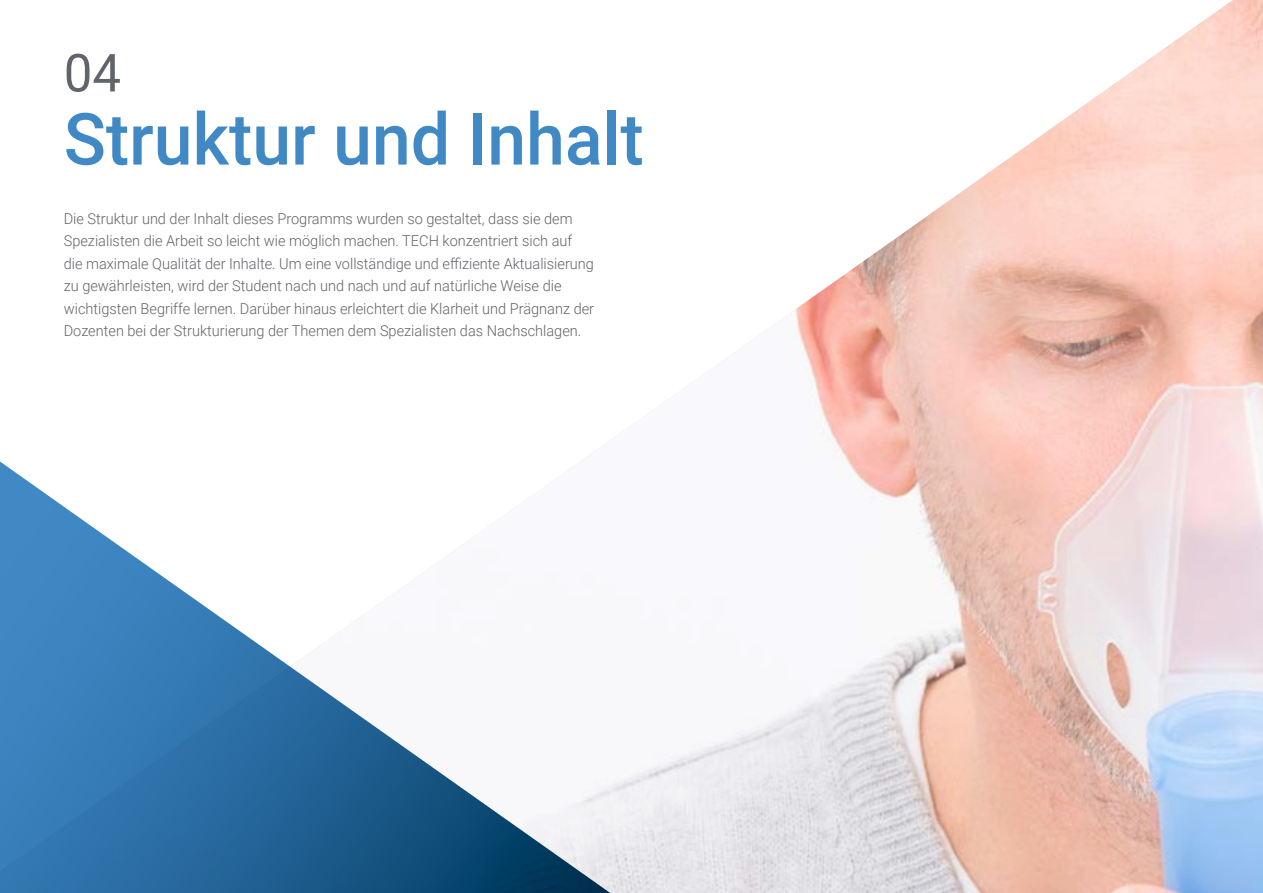
<style>
.page{position:relative;width:1263px;height:893px;background:#fff}
.page>*{position:absolute;margin:0;border:0;box-sizing:border-box;transform-origin:0 0}
.t1{font:500 72px "Roboto";color:#4089c5}
.t2{font:52.5px "Roboto";color:#61646a}
.t3{font:300 15px/22.5px "Roboto";color:#61646a}
</style>
<div class="page">
<img style="left:604px;top:0;width:659px;height:893px">
<svg style="left:0;top:446px;width:640px;height:447px"></svg>
<h2 class="t2" style="left:64px;top:36px;width:59px">04</h2>
<h1 class="t1" style="left:64px;top:89px;width:581px">Struktur und Inhalt</h1>
<p class="t3" style="left:64px;top:207px;width:532px">Die Struktur und der Inhalt dieses Programms wurden so gestaltet, dass sie dem Spezialisten die Arbeit so leicht wie möglich machen. TECH konzentriert sich auf die maximale Qualität der Inhalte. Um eine vollständige und effiziente Aktualisierung zu gewährleisten, wird der Student nach und nach und auf natürliche Weise die wichtigsten Begriffe lernen. Darüber hinaus erleichtert die Klarheit und Prägnanz der Dozenten bei der Strukturierung der Themen dem Spezialisten das Nachschlagen.</p>
</div>
